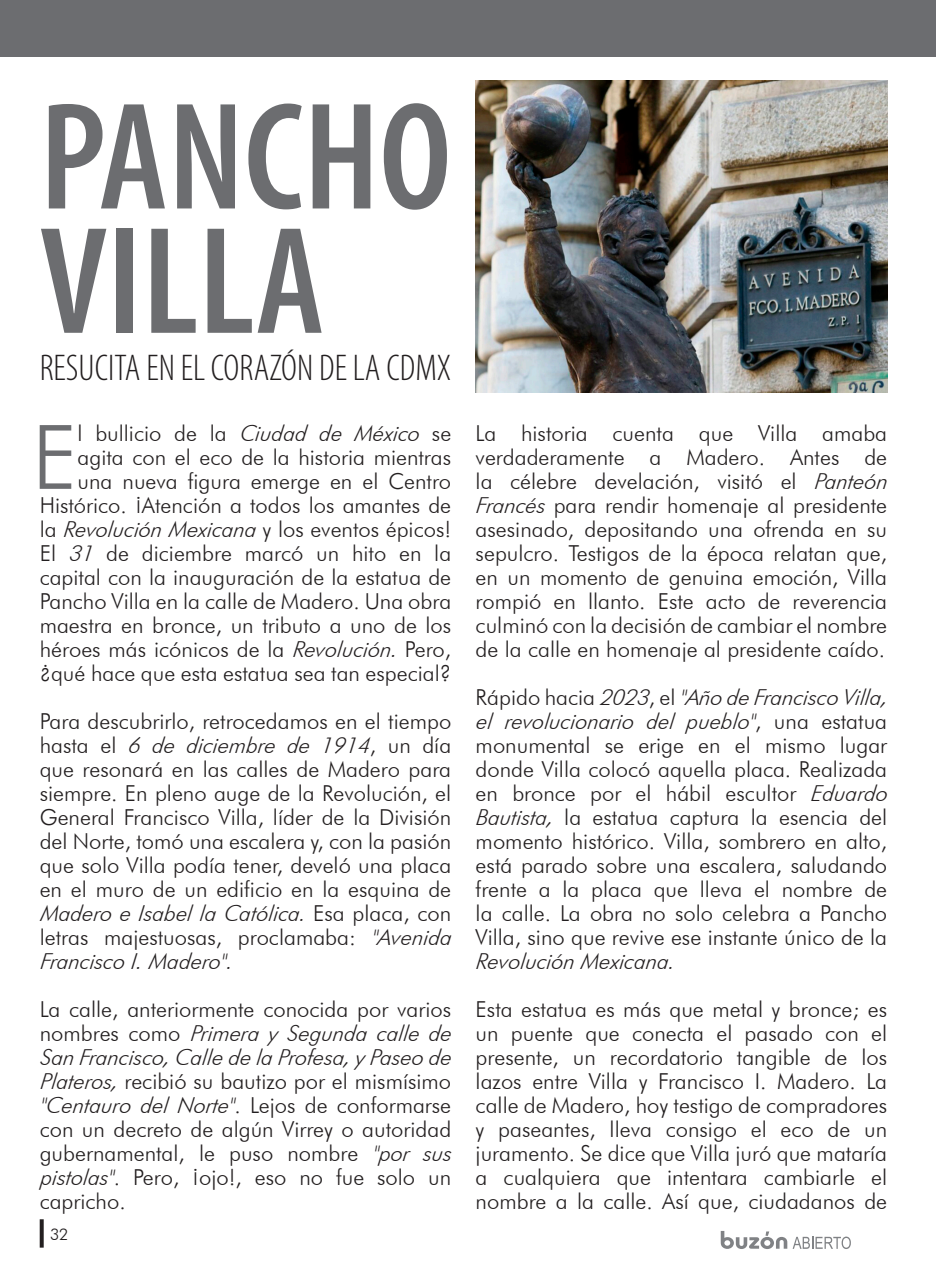
<style>
.page{position:relative;width:936px;height:1276px;background:#fff}
.page>*{position:absolute;margin:0;border:0;box-sizing:border-box;transform-origin:0 0}
.t1{font:600 condensed 154.2px "Myriad Pro";color:#6c6d70}
.t2{font:300 89.2px "Futura BT";color:#6c6d70}
.t3{font:300 condensed 37.4px "Myriad Pro";color:#231f20}
.t4{font:300 22px/24px "Futura BT";color:#231f20}
.t5{font:italic 300 22px "Futura BT";color:#231f20}
.t6{font:300 16px "Futura BT";color:#231f20}
.s1{font-style:italic}
</style>
<div class="page">
<svg style="left:720px;top:1231px;width:130px;height:18px"></svg>
<svg style="left:40px;top:1219px;width:4px;height:28px"></svg>
<div style="left:0;top:0;width:935px;height:57px;background:#6c6d70"></div>
<img style="left:475px;top:81px;width:412px;height:312px">
<p class="t1" style="left:40px;top:62px;width:413px">PANCHO</p>
<p class="t1" style="left:40px;top:187px;width:286px">VILLA</p>
<p class="t3" style="left:40px;top:345px;width:413px">RESUCITA EN EL CORAZÓN DE LA CDMX</p>
<p class="t4" style="left:40px;top:421px;width:413px;text-align:right">l b u l l i c i o d e l a <span class="s1">Ciudad de México</span> s e agita con el eco de la historia mientras una nueva figura emerge en el Centro Histórico. ¡Atención a todos los amantes de l a <span class="s1">Revolución Mexicana</span> y l o s eve n to s é p i c o s !<br>El <span class="s1">31</span> de diciembre marcó un hito en la capital con la inauguración de la estatua de Pancho Villa en la calle de Madero. Una obra maestra en bronce, un tributo a uno de los héroes más icónicos de la <span class="s1">Revolución.</span> Pero, ¿qué hace que esta estatua sea tan especial?</p>
<p class="t4" style="left:40px;top:709px;width:417px">Para descubrirlo, retrocedamos en el tiempo h a sta e l <span class="s1">6 de diciembre de 1914</span>, u n d ía que resonará en las calles de Madero para siempre. En pleno auge de la Revolución, el General Francisco Villa, líder de la División del Norte, tomó una escalera y, con la pasión que solo Villa podía tener, develó una placa en el muro de un edificio en la esquina de <span class="s1">Madero e Isabel la Católica.</span> E s a p l a c a , c o n letras majestuosas, proclamaba: <span class="s1">"Avenida Francisco I. Madero".</span></p>
<p class="t4" style="left:40px;top:997px;width:417px">La calle, anteriormente conocida por varios n o m b re s c o m o <span class="s1">Primera y Segunda calle de San Francisco, Calle de la Profesa, y Paseo de Plateros,</span> recibió su bautizo por el mismísimo <span class="s1">"Centauro del Norte"</span>. Le j o s d e c o n fo rm a rs e con un decreto de algún Virrey o autoridad gubernamental, le puso nombre <span class="s1">"por sus pistolas"</span>. Pero, ¡ojo!, eso no fue solo un capricho.</p>
<p class="t2" style="left:32px;top:403px;width:47px">E</p>
<p class="t6" style="left:50px;top:1224px;width:20px">32</p>
<p class="t4" style="left:475px;top:421px;width:417px">La historia cuenta que Villa amaba verdaderamente a Madero. Antes de la célebre develación, visitó el <span class="s1">Panteón Francés</span> para rendir homenaje al presidente asesinado, depositando una ofrenda en su sepulcro. Testigos de la época relatan que, en un momento de genuina emoción, Villa rompió en llanto. Este acto de reverencia culminó con la decisión de cambiar el nombre de la calle en homenaje al presidente caído.</p>
<p class="t4" style="left:475px;top:685px;width:417px">R á p i d o h a c i a <span class="s1">2023</span>, e l <span class="s1">"Año de Francisco Villa, el revolucionario del pueblo"</span>, u n a e s t a t u a monumental se erige en el mismo lugar donde Villa colocó aquella placa. Realizada en bronce por el hábil escultor <span class="s1">Eduardo Bautista,</span> la estatua captura la esencia del momento histórico. Villa, sombrero en alto, está parado sobre una escalera, saludando frente a la placa que lleva el nombre de la calle. La obra no solo celebra a Pancho Villa, sino que revive ese instante único de la</p>
<p class="t5" style="left:475px;top:948px;width:205px">Revolución Mexicana.</p>
<p class="t4" style="left:475px;top:997px;width:413px;text-align:justify">Esta estatua es más que metal y bronce; es un puente que conecta el pasado con el presente, un recordatorio tangible de los lazos entre Villa y Francisco I. Madero. La calle de Madero, hoy testigo de compradores y paseantes, lleva consigo el eco de un juramento. Se dice que Villa juró que mataría a cualquiera que intentara cambiarle el nombre a la calle. Así que, ciudadanos de</p>
</div>
